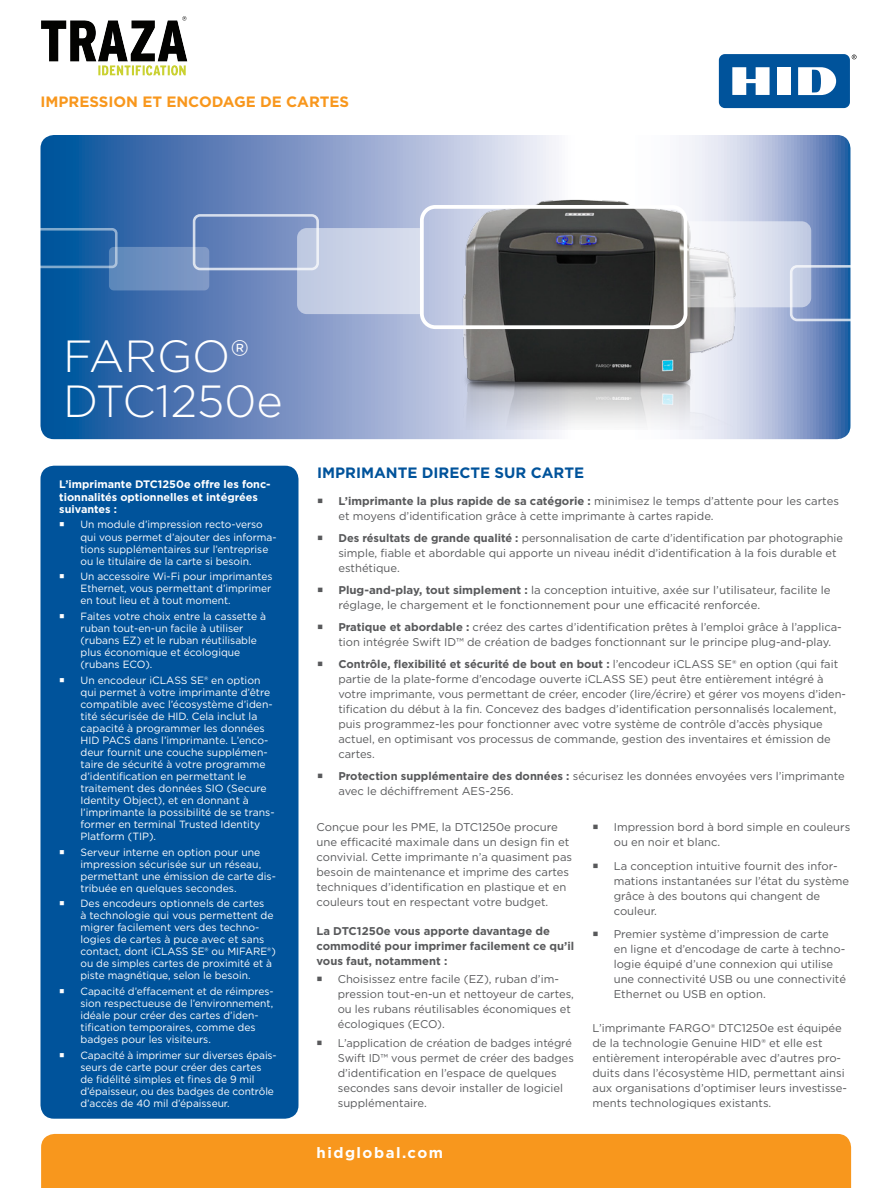
<style>
.page{position:relative;width:891px;height:1188px;background:#fff}
.page>*{position:absolute;margin:0;border:0;box-sizing:border-box;transform-origin:0 0}
.t1{font:300 45px "Gotham";color:#fff}
.t2{font:700 15px "Gotham";color:#f8971d}
.t3{font:700 15px "Gotham";color:#00539b}
.t4{font:700 15px "Gotham";letter-spacing:.1em;color:#fff}
.t5{font:11.25px/15px "Gotham";color:#58595b}
.t6{font:700 11.25px/15px "Gotham";color:#58595b}
.t7{font:700 10.8px/12.5px "Gotham";color:#fff}
.t8{font:10.5px/12px "Gotham";color:#fff}
.s1{font-weight:700}
</style>
<div class="page">
<svg style="left:852px;top:55px;width:5px;height:4px"></svg>
<div style="left:719px;top:54px;width:131px;height:54px;background:#00539b;border-radius:6px"></div>
<div style="left:777px;top:67px;width:14px;height:28px;background:#fff"></div>
<svg style="left:732px;top:67px;width:38px;height:28px"></svg>
<svg style="left:798px;top:67px;width:38px;height:28px"></svg>
<svg style="left:40px;top:135px;width:810px;height:304px;background:#7091c1"></svg>
<div style="left:41px;top:1134px;width:810px;height:54px;background:#f8971d"></div>
<img style="left:401px;top:188px;width:383px;height:241px">
<div style="left:193px;top:214px;width:126px;height:56px;border:3px solid #fff;border-radius:6px"></div>
<svg style="left:109px;top:247px;width:100px;height:43px;background:#7292c1"></svg>
<div style="left:28px;top:228px;width:90px;height:40px;border:3px solid #fff;border-radius:4px"></div>
<div style="left:420px;top:205px;width:267px;height:124px;border:4px solid #fff;border-radius:14px"></div>
<svg style="left:297px;top:228px;width:123px;height:86px;background:#cbd3e7"></svg>
<svg style="left:687px;top:221px;width:163px;height:100px"></svg>
<div style="left:40px;top:466px;width:258px;height:653px;background:#00539b;border-radius:14px"></div>
<img style="left:41px;top:16px;width:147px;height:60px">
<p class="t2" style="left:40px;top:92px;width:310px">IMPRESSION ET ENCODAGE DE CARTES</p>
<p class="t1" style="left:63px;top:327px;width:188px">FARGO®</p>
<p class="t1" style="left:63px;top:372px;width:221px">DTC1250e</p>
<p class="t7" style="left:59px;top:478px;width:213px">L’imprimante DTC1250e offre les fonc&shy;tionnalités optionnelles et intégrées suivantes :</p>
<p class="t8" style="left:81px;top:519px;width:198px">Un module d’impression recto-verso qui vous permet d’ajouter des informa&shy;tions supplémentaires sur l’entreprise ou le titulaire de la carte si besoin.</p>
<p class="t8" style="left:81px;top:570px;width:194px;text-align:justify">Un accessoire Wi-Fi pour imprimantes Ethernet, vous permettant d’imprimer en tout lieu et à tout moment.</p>
<p class="t8" style="left:81px;top:610px;width:187px">Faites votre choix entre la cassette à ruban tout-en-un facile à utiliser (rubans EZ) et le ruban réutilisable plus économique et écologique (rubans ECO).</p>
<p class="t8" style="left:81px;top:674px;width:196px">Un encodeur iCLASS SE® en option qui permet à votre imprimante d’être compatible avec l’écosystème d’iden&shy;tité sécurisée de HID. Cela inclut la capacité à programmer les données HID PACS dans l’imprimante. L’enco&shy;deur fournit une couche supplémen&shy;taire de sécurité à votre programme d’identification en permettant le traitement des données SIO (Secure Identity Object), et en donnant à l’imprimante la possibilité de se trans&shy;former en terminal Trusted Identity Platform (TIP).</p>
<p class="t8" style="left:81px;top:846px;width:197px">Serveur interne en option pour une impression sécurisée sur un réseau, permettant une émission de carte dis&shy;tribuée en quelques secondes.</p>
<p class="t8" style="left:81px;top:897px;width:197px">Des encodeurs optionnels de cartes<br>à technologie qui vous permettent de migrer facilement vers des techno&shy;logies de cartes à puce avec et sans contact, dont iCLASS SE® ou MIFARE®) ou de simples cartes de proximité et à piste magnétique, selon le besoin.</p>
<p class="t8" style="left:81px;top:985px;width:195px">Capacité d’effacement et de réimpres&shy;sion respectueuse de l’environnement, idéale pour créer des cartes d’iden&shy;tification temporaires, comme des badges pour les visiteurs.</p>
<p class="t8" style="left:81px;top:1049px;width:198px">Capacité à imprimer sur diverses épais&shy;seurs de carte pour créer des cartes de fidélité simples et fines de 9 mil d’épaisseur, ou des badges de contrôle d’accès de 40 mil d’épaisseur.</p>
<p class="t3" style="left:317px;top:462px;width:269px">IMPRIMANTE DIRECTE SUR CARTE</p>
<p class="t5" style="left:338px;top:493px;width:502px"><span class="s1">L’imprimante la plus rapide de sa catégorie :</span> minimisez le temps d’attente pour les cartes et moyens d’identification grâce à cette imprimante à cartes rapide.</p>
<p class="t5" style="left:338px;top:530px;width:506px"><span class="s1">Des résultats de grande qualité :</span> personnalisation de carte d’identification par photographie simple, fiable et abordable qui apporte un niveau inédit d’identification à la fois durable et esthétique.</p>
<p class="t5" style="left:338px;top:582px;width:494px"><span class="s1">Plug-and-play, tout simplement :</span> la conception intuitive, axée sur l’utilisateur, facilite le réglage, le chargement et le fonctionnement pour une efficacité renforcée.</p>
<p class="t5" style="left:338px;top:619px;width:505px"><span class="s1">Pratique et abordable :</span> créez des cartes d’identification prêtes à l’emploi grâce à l’applica&shy;tion intégrée Swift ID™ de création de badges fonctionnant sur le principe plug-and-play.</p>
<p class="t5" style="left:338px;top:656px;width:509px"><span class="s1">Contrôle, flexibilité et sécurité de bout en bout :</span> l’encodeur iCLASS SE® en option (qui fait partie de la plate-forme d’encodage ouverte iCLASS SE) peut être entièrement intégré à votre imprimante, vous permettant de créer, encoder (lire/écrire) et gérer vos moyens d’iden&shy;tification du début à la fin. Concevez des badges d’identification personnalisés localement, puis programmez-les pour fonctionner avec votre système de contrôle d’accès physique actuel, en optimisant vos processus de commande, gestion des inventaires et émission de cartes.</p>
<p class="t5" style="left:338px;top:768px;width:508px"><span class="s1">Protection supplémentaire des données :</span> sécurisez les données envoyées vers l’imprimante avec le déchiffrement AES-256.</p>
<p class="t5" style="left:316px;top:820px;width:257px">Conçue pour les PME, la DTC1250e procure une efficacité maximale dans un design fin et convivial. Cette imprimante n’a quasiment pas besoin de maintenance et imprime des cartes techniques d’identification en plastique et en couleurs tout en respectant votre budget.</p>
<p class="t6" style="left:316px;top:923px;width:259px">La DTC1250e vous apporte davantage de commodité pour imprimer facilement ce qu’il vous faut, notamment :</p>
<p class="t5" style="left:338px;top:972px;width:238px">Choisissez entre facile (EZ), ruban d’im&shy;pression tout-en-un et nettoyeur de cartes, ou les rubans réutilisables économiques et écologiques (ECO).</p>
<p class="t5" style="left:338px;top:1035px;width:238px">L’application de création de badges intégré Swift ID™ vous permet de créer des badges d’identification en l’espace de quelques secondes sans devoir installer de logiciel supplémentaire.</p>
<p class="t4" style="left:316px;top:1142px;width:128px">hidglobal.com</p>
<p class="t5" style="left:614px;top:820px;width:238px">Impression bord à bord simple en couleurs ou en noir et blanc.</p>
<p class="t5" style="left:614px;top:858px;width:237px">La conception intuitive fournit des infor&shy;mations instantanées sur l’état du système grâce à des boutons qui changent de couleur.</p>
<p class="t5" style="left:614px;top:927px;width:234px">Premier système d’impression de carte<br>en ligne et d’encodage de carte à techno&shy;logie équipé d’une connexion qui utilise une connectivité USB ou une connectivité Ethernet ou USB en option.</p>
<p class="t5" style="left:592px;top:1020px;width:256px">L’imprimante FARGO® DTC1250e est équipée de la technologie Genuine HID® et elle est entièrement interopérable avec d’autres pro&shy;duits dans l’écosystème HID, permettant ainsi aux organisations d’optimiser leurs investisse&shy;ments technologiques existants.</p>
</div>
